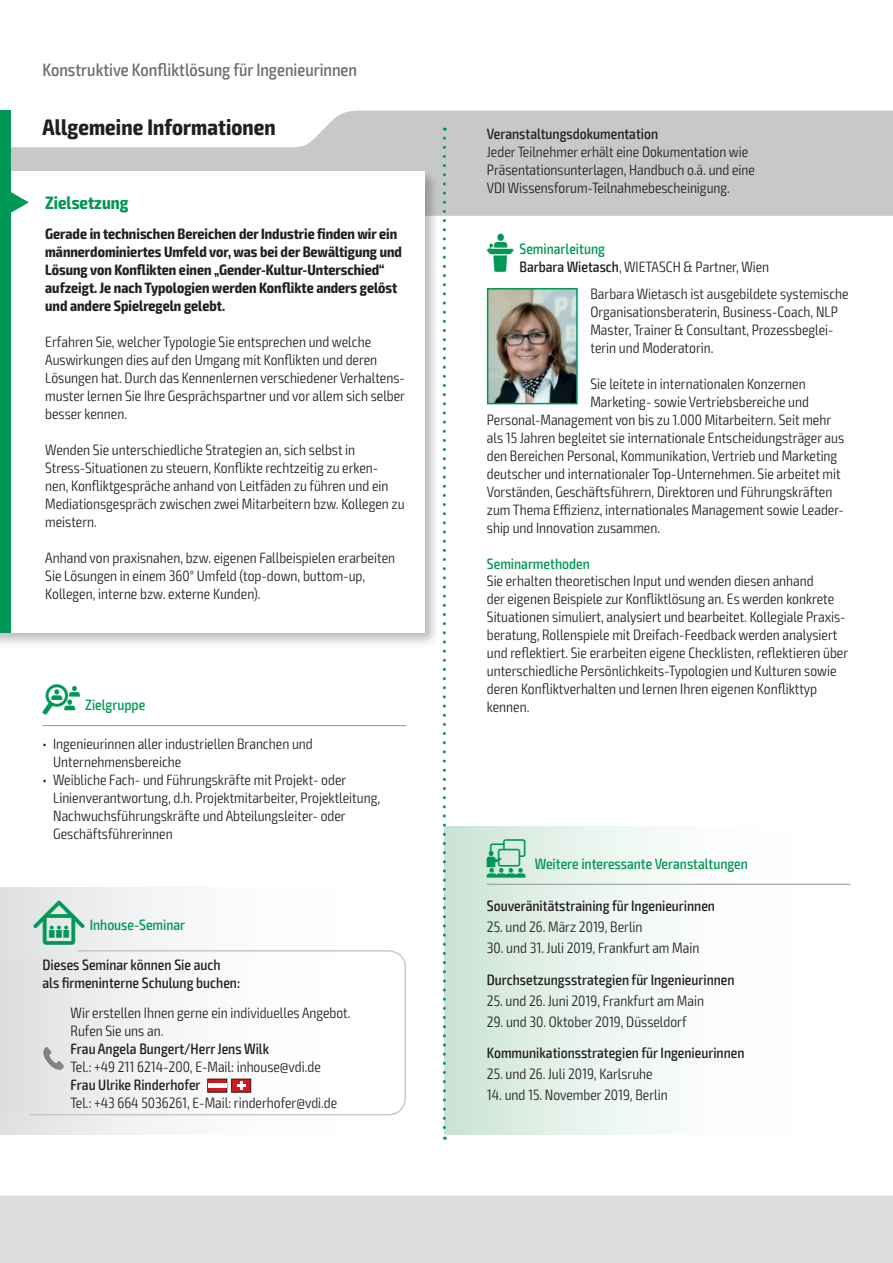
<style>
.page{position:relative;width:893px;height:1263px;background:#fff}
.page>*{position:absolute;margin:0;border:0;box-sizing:border-box;transform-origin:0 0}
.t1{font:700 condensed 22.5px "Exo 2";letter-spacing:.005em;color:#231f20}
.t2{font:500 condensed 18px "Exo 2";color:#6c6d70}
.t3{font:700 condensed 18px "Exo 2";color:#009856}
.t4{font:300 condensed 15px/18px "Exo 2";color:#231f20}
.t5{font:500 condensed 15px/18px "Exo 2";color:#231f20}
.t6{font:700 condensed 15px/18px "Exo 2";color:#231f20}
.t7{font:500 condensed 15px "Exo 2";color:#009856}
.s1{font-family:"VDI Iconset S4 A Regular";font-weight:400;font-stretch:normal}
.s2{font-family:"VDI Iconset S4 A Regular";font-weight:400;font-stretch:normal;font-size:15.45px}
.s3{font-weight:500}
.s4{font-family:"VDI Iconset S4 A Regular";font-weight:400;font-stretch:normal;font-size:19.5px}
</style>
<div class="page">
<div style="left:0;top:1195px;width:893px;height:68px;background:#dcdddf"></div>
<svg style="left:11px;top:111px;width:881px;height:105px;fill:#c7c8ca"></svg>
<hr style="left:892px;top:111px;width:1px;height:105px;background:#009856">
<div style="left:0;top:111px;width:11px;height:63px;background:#009856"></div>
<div style="left:444px;top:827px;width:406px;height:307px;background:linear-gradient(to right,#d2e8db,#fff)"></div>
<hr style="left:487px;top:884px;width:363px;height:1px;background:#939598">
<hr style="left:43px;top:725px;width:363px;height:1px;background:#939598">
<div style="left:0;top:168px;width:440px;height:480px;background:#231f20;opacity:.3"></div>
<div style="left:0;top:171px;width:424px;height:462px;background:#fff"></div>
<div style="left:0;top:171px;width:11px;height:462px;background:#009856"></div>
<svg style="left:11px;top:192px;width:18px;height:21px"></svg>
<img style="left:490px;top:291px;width:85px;height:110px">
<div style="left:487px;top:288px;width:91px;height:116px;border:2px solid #009856"></div>
<div style="left:0;top:887px;width:406px;height:247px;background:linear-gradient(to right,#e4e5e7,#fff)"></div>
<svg style="left:29px;top:949px;width:377px;height:167px"></svg>
<div style="left:0;top:959px;width:383px;height:152px;background:linear-gradient(to right,#e2e3e5,#fff)"></div>
<svg style="left:207px;top:1079px;width:44px;height:13px"></svg>
<div style="left:208px;top:1083px;width:19px;height:5px;background:#fff"></div>
<svg style="left:43px;top:1047px;width:21px;height:23px"></svg>
<svg style="left:443px;top:138px;width:3px;height:1002px"></svg>
<p class="t2" style="left:43px;top:59px;width:316px">Konstruktive Konfliktlösung für Ingenieurinnen</p>
<h1 class="t1" style="left:43px;top:113px;width:235px">Allgemeine Informationen</h1>
<p class="t5" style="left:487px;top:125px;width:173px">Veranstaltungsdokumentation</p>
<p class="t4" style="left:487px;top:143px;width:270px">Jeder Teilnehmer erhält eine Dokumentation wie<br>Präsentationsunterlagen, Handbuch o.ä. und eine<br>VDI Wissensforum-Teilnahmebescheinigung.</p>
<p class="t3" style="left:45px;top:192px;width:85px">Zielsetzung</p>
<p class="t6" style="left:45px;top:225px;width:358px">Gerade in technischen Bereichen der Industrie finden wir ein männerdominiertes Umfeld vor, was bei der Bewältigung und Lösung von Konflikten einen „Gender-Kultur-Unterschied“ aufzeigt. Je nach Typologien werden Konflikte anders gelöst und andere Spielregeln gelebt.</p>
<p class="t4" style="left:45px;top:333px;width:361px">Erfahren Sie, welcher Typologie Sie entsprechen und welche Auswirkungen dies auf den Umgang mit Konflikten und deren Lösungen hat. Durch das Kennenlernen verschiedener Verhaltens&shy;muster lernen Sie Ihre Gesprächspartner und vor allem sich selber besser kennen.</p>
<p class="t4" style="left:45px;top:441px;width:361px">Wenden Sie unterschiedliche Strategien an, sich selbst in Stress-Situationen zu steuern, Konflikte rechtzeitig zu erken&shy;nen, Konfliktgespräche anhand von Leitfäden zu führen und ein Mediationsgespräch zwischen zwei Mitarbeitern bzw. Kollegen zu meistern.</p>
<p class="t4" style="left:45px;top:549px;width:351px">Anhand von praxisnahen, bzw. eigenen Fallbeispielen erarbeiten<br>Sie Lösungen in einem 360° Umfeld (top-down, buttom-up,<br>Kollegen, interne bzw. externe Kunden).</p>
<p class="t7" style="left:43px;top:696px;width:104px"><span class="s1">Z</span> Zielgruppe</p>
<p class="t4" style="left:53px;top:735px;width:261px;text-indent:-11px">• Ingenieurinnen aller industriellen Branchen und<br>Unternehmensbereiche</p>
<p class="t4" style="left:53px;top:771px;width:328px;text-indent:-11px">• Weibliche Fach- und Führungskräfte mit Projekt- oder Linienverantwortung, d.h. Projektmitarbeiter, Projektleitung, Nachwuchsführungskräfte und Abteilungsleiter- oder Geschäftsführerinnen</p>
<p class="t7" style="left:33px;top:916px;width:153px"><span class="s2">I</span> Inhouse-Seminar</p>
<p class="t5" style="left:43px;top:955px;width:199px">Dieses Seminar können Sie auch als firmeninterne Schulung buchen:</p>
<p class="t4" style="left:71px;top:1004px;width:282px">Wir erstellen Ihnen gerne ein individuelles Angebot.<br>Rufen Sie uns an.</p>
<p class="t5" style="left:71px;top:1040px;width:200px">Frau Angela Bungert/Herr Jens Wilk</p>
<p class="t4" style="left:71px;top:1058px;width:252px">Tel.: +49 211 6214-200, E-Mail: inhouse@vdi.de</p>
<p class="t5" style="left:71px;top:1076px;width:132px">Frau Ulrike Rinderhofer</p>
<p class="t4" style="left:71px;top:1094px;width:268px">Tel.: +43 664 5036261, E-Mail: rinderhofer@vdi.de</p>
<p class="t7" style="left:487px;top:240px;width:120px"><span class="s1">L</span> Seminarleitung</p>
<p class="t4" style="left:590px;top:285px;width:260px">Barbara Wietasch ist ausgebildete systemische Organisationsberaterin, Business-Coach, NLP Master, Trainer &amp; Consultant, Prozessbeglei&shy;terin und Moderatorin.</p>
<p class="t4" style="left:590px;top:375px;width:217px">Sie leitete in internationalen Konzernen</p>
<p class="t4" style="left:590px;top:393px;width:220px">Marketing- sowie Vertriebsbereiche und</p>
<p class="t4" style="left:487px;top:411px;width:346px">Personal-Management von bis zu 1.000 Mitarbeitern. Seit mehr</p>
<p class="t4" style="left:487px;top:429px;width:359px">als 15 Jahren begleitet sie internationale Entscheidungsträger aus</p>
<p class="t4" style="left:487px;top:447px;width:352px">den Bereichen Personal, Kommunikation, Vertrieb und Marketing</p>
<p class="t4" style="left:487px;top:465px;width:355px">deutscher und internationaler Top-Unternehmen. Sie arbeitet mit</p>
<p class="t4" style="left:487px;top:483px;width:347px">Vorständen, Geschäftsführern, Direktoren und Führungskräften</p>
<p class="t4" style="left:487px;top:501px;width:357px">zum Thema Effizienz, internationales Management sowie Leader-</p>
<p class="t4" style="left:487px;top:519px;width:175px">ship und Innovation zusammen.</p>
<p class="t4" style="left:519px;top:258px;width:251px"><span class="s3">Barbara Wietasch</span>, WIETASCH &amp; Partner, Wien</p>
<p class="t7" style="left:487px;top:554px;width:104px">Seminarmethoden</p>
<p class="t4" style="left:487px;top:572px;width:363px">Sie erhalten theoretischen Input und wenden diesen anhand<br>der eigenen Beispiele zur Konfliktlösung an. Es werden konkrete Situationen simuliert, analysiert und bearbeitet. Kollegiale Praxis&shy;beratung, Rollenspiele mit Dreifach-Feedback werden analysiert und reflektiert. Sie erarbeiten eigene Checklisten, reflektieren über unterschiedliche Persönlichkeits-Typologien und Kulturen sowie deren Konfliktverhalten und lernen Ihren eigenen Konflikttyp kennen.</p>
<p class="t7" style="left:487px;top:855px;width:263px"><span class="s4">W</span> Weitere interessante Veranstaltungen</p>
<p class="t5" style="left:487px;top:897px;width:230px">Souveränitätstraining für Ingenieurinnen</p>
<p class="t4" style="left:487px;top:918px;width:157px">25. und 26. März 2019, Berlin</p>
<p class="t4" style="left:487px;top:939px;width:214px">30. und 31. Juli 2019, Frankfurt am Main</p>
<p class="t5" style="left:487px;top:971px;width:249px">Durchsetzungsstrategien für Ingenieurinnen</p>
<p class="t4" style="left:487px;top:992px;width:219px">25. und 26. Juni 2019, Frankfurt am Main</p>
<p class="t4" style="left:487px;top:1013px;width:201px">29. und 30. Oktober 2019, Düsseldorf</p>
<p class="t5" style="left:487px;top:1044px;width:259px">Kommunikationsstrategien für Ingenieurinnen</p>
<p class="t4" style="left:487px;top:1065px;width:167px">25. und 26. Juli 2019, Karlsruhe</p>
<p class="t4" style="left:487px;top:1086px;width:182px">14. und 15. November 2019, Berlin</p>
</div>
